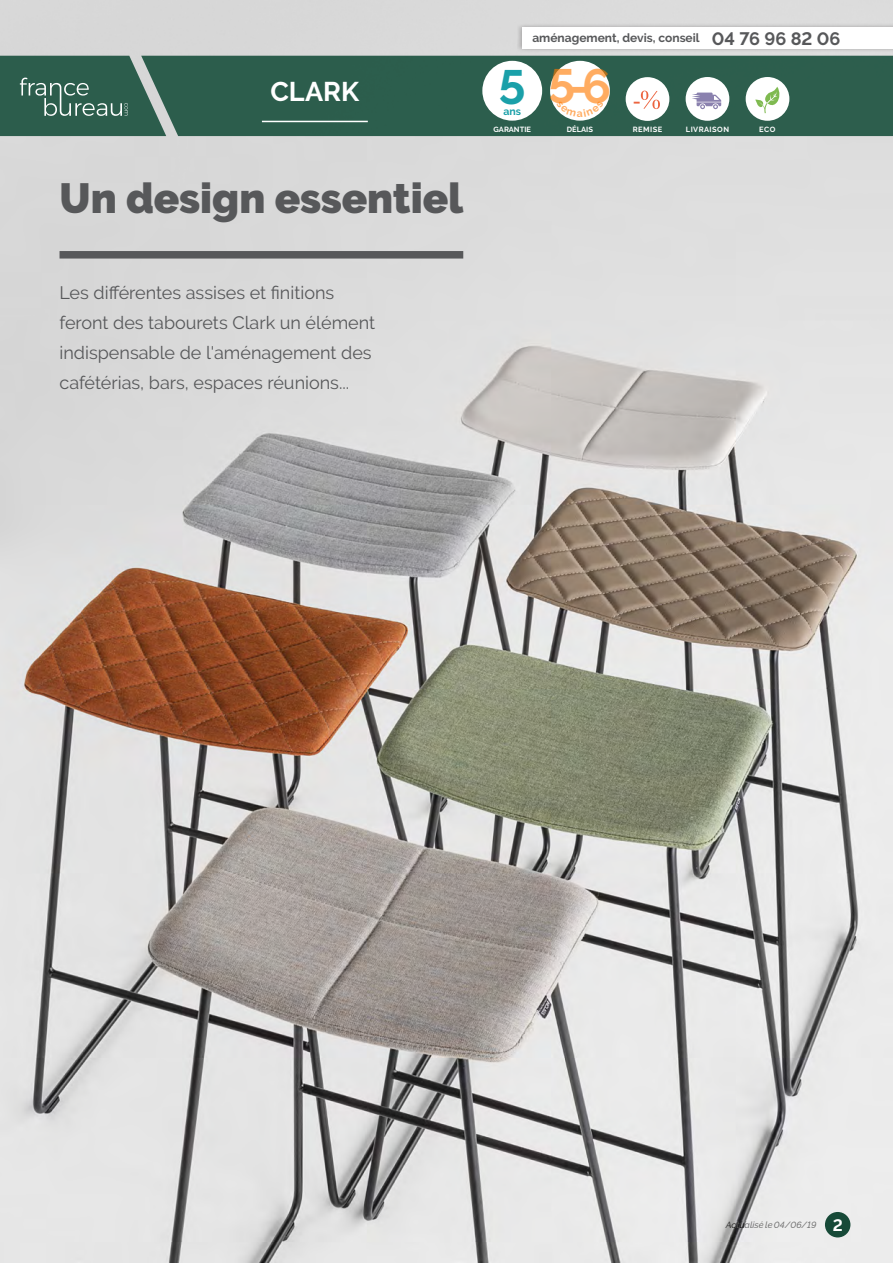
<style>
.page{position:relative;width:893px;height:1263px;background:#fff}
.page>*{position:absolute;margin:0;border:0;box-sizing:border-box;transform-origin:0 0}
.t1{font:700 48px "Raleway";color:#ff7a00}
.t2{font:700 48px "Raleway";color:#1aa0a9}
.t3{font:900 42px "Raleway";color:#57585a}
.t4{font:700 27px "Raleway";letter-spacing:-.005em;color:#fff}
.t5{font:18px/30px "Raleway";color:#57585a}
.t6{font:700 18px "Raleway";color:#57585a}
.t7{font:700 18px "Caviar Dreams";color:#ec643f}
.t8{font:700 12px "Raleway";color:#57585a}
.t9{font:700 10.5px "Raleway";color:#1aa0a9}
.t10{font:italic 500 9px "Raleway";color:#787878}
.t11{font:700 7.5px "Raleway";letter-spacing:.055em;color:#fff}
.s1{font-weight:700;font-style:normal;font-size:16.5px;color:#fff}
</style>
<div class="page">
<img style="left:0;top:0;width:893px;height:1263px">
<div style="left:60px;top:251px;width:403px;height:8px;background:#57585a"></div>
<div style="left:0;top:56px;width:893px;height:80px;background:#2c5e4d"></div>
<hr style="left:262px;top:121px;width:106px;height:1px;background:#fff">
<div style="left:517px;top:23px;width:376px;height:30px;background:#231f20;opacity:.35"></div>
<div style="left:522px;top:27px;width:371px;height:21px;background:#fff"></div>
<div style="left:825px;top:1212px;width:25px;height:25px;background:#19503d;border-radius:50%"></div>
<div style="left:482px;top:61px;width:60px;height:60px;background:#fff;border-radius:50%"></div>
<div style="left:686px;top:77px;width:43px;height:44px;background:#fff;border-radius:50%"></div>
<svg style="left:692px;top:93px;width:29px;height:16px"></svg>
<div style="left:746px;top:77px;width:43px;height:44px;background:#fff;border-radius:50%"></div>
<svg style="left:755px;top:87px;width:25px;height:26px"></svg>
<div style="left:550px;top:61px;width:60px;height:60px;background:#fff;border-radius:50%"></div>
<div style="left:626px;top:77px;width:43px;height:44px;background:#fff;border-radius:50%"></div>
<svg style="left:641px;top:91px;width:19px;height:18px"></svg>
<svg style="left:20px;top:78px;width:108px;height:38px;background:#4b7466"></svg>
<svg style="left:556px;top:108px;width:48px;height:9px"></svg>
<h3 class="t4" style="left:270px;top:76px;width:90px">Clark</h3>
<h2 class="t3" style="left:60px;top:174px;width:405px">Un design essentiel</h2>
<p class="t5" style="left:60px;top:277px;width:317px">Les différentes assises et finitions feront des tabourets Clark un élément indispensable de l'aménagement des cafétérias, bars, espaces réunions...</p>
<p class="t8" style="left:532px;top:31px;width:169px">aménagement, devis, conseil</p>
<h1 class="t2" style="left:499px;top:59px;width:29px">5</h1>
<p class="t9" style="left:503px;top:105px;width:19px">ans</p>
<h1 class="t1" style="left:549px;top:59px;width:64px">5-6</h1>
<p class="t7" style="left:633px;top:90px;width:10px">-</p>
<p class="t6" style="left:712px;top:28px;width:130px">04 76 96 82 06</p>
<p class="t11" style="left:493px;top:125px;width:12px">GARA</p>
<p class="t11" style="left:514px;top:125px;width:19px">NTIE</p>
<p class="t11" style="left:567px;top:125px;width:28px">DÉLAIS</p>
<p class="t11" style="left:633px;top:125px;width:31px">REMISE</p>
<p class="t11" style="left:686px;top:125px;width:45px">LIVRAISON</p>
<p class="t11" style="left:759px;top:125px;width:18px">ECO</p>
<p class="t10" style="left:726px;top:1219px;width:118px">Actualisé le 04/06/19 <span class="s1">2</span></p>
</div>
